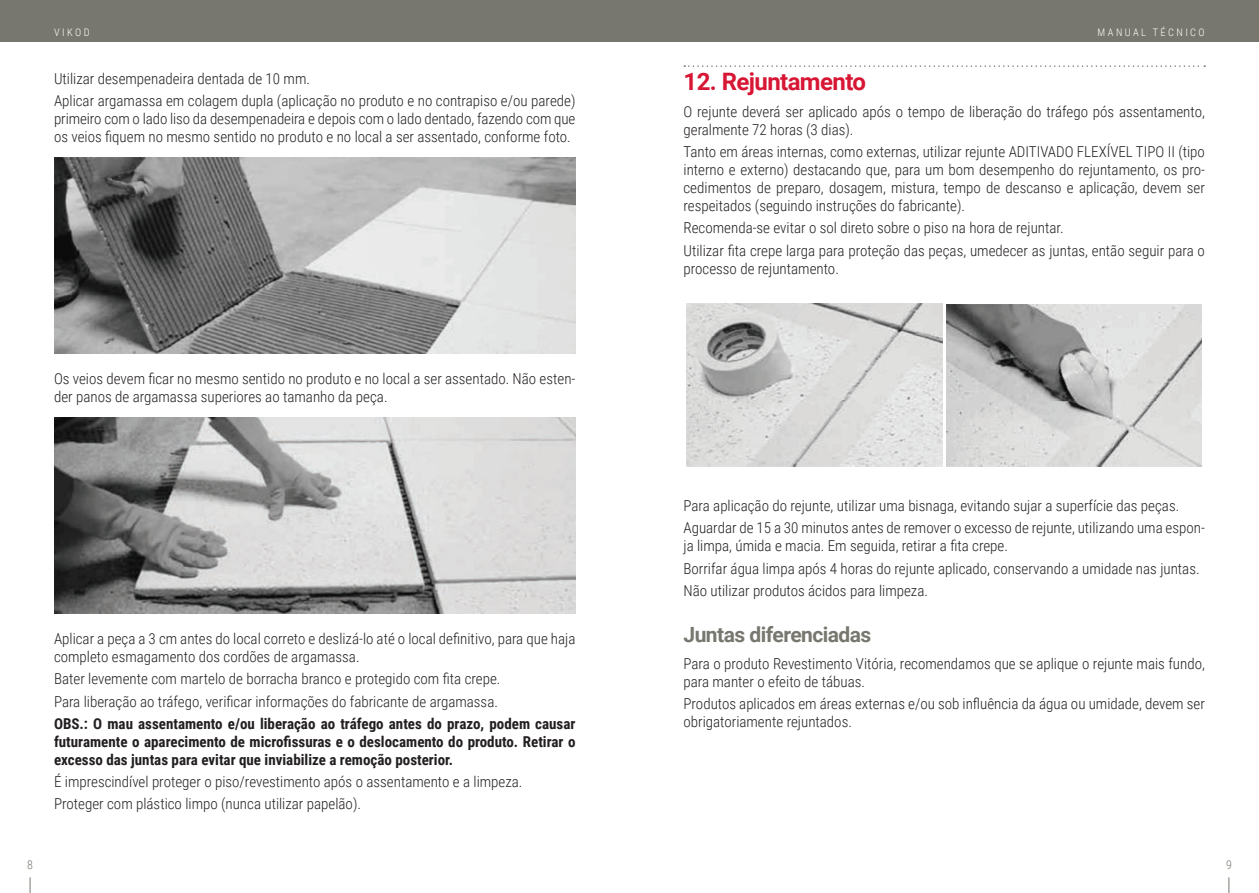
<style>
.page{position:relative;width:1259px;height:893px;background:#fff}
.page>*{position:absolute;margin:0;border:0;box-sizing:border-box;transform-origin:0 0}
.t1{font:700 24px "Roboto";letter-spacing:-.025em;color:#d71634}
.Subtitulos{font:700 21px "Roboto";letter-spacing:-.025em;color:#77776f}
.Texto_padrão{font:300 15px/18px "Roboto Condensed";color:#231f20}
.Texto_padrão_destaca{font:700 15px/18px "Roboto Condensed";color:#231f20;text-align:justify}
.t2{font:300 12px "Roboto Condensed";color:#77776f}
.t3{font:300 10.35px "Roboto Condensed";letter-spacing:.235em;color:#fff}
</style>
<div class="page">
<svg style="left:30px;top:877px;width:1px;height:16px"></svg>
<svg style="left:1228px;top:877px;width:1px;height:16px"></svg>
<div style="left:0;top:0;width:1259px;height:42px;background:#77776f"></div>
<img style="left:54px;top:157px;width:521px;height:196px">
<img style="left:54px;top:418px;width:521px;height:195px">
<svg style="left:684px;top:65px;width:521px;height:2px"></svg>
<img style="left:687px;top:303px;width:255px;height:163px">
<img style="left:946px;top:304px;width:255px;height:162px">
<p class="t3" style="left:54px;top:25px;width:37px">VIKOD</p>
<p class="t3" style="left:1097px;top:25px;width:109px">MANUAL TÉCNICO</p>
<p class="Texto_padrão" style="left:54px;top:69px;width:257px">Utilizar desempenadeira dentada de 10 mm.</p>
<p class="Texto_padrão" style="left:54px;top:91px;width:523px;text-align:justify">Aplicar argamassa em colagem dupla (aplicação no produto e no contrapiso e/ou parede) primeiro com o lado liso da desempenadeira e depois com o lado dentado, fazendo com que os veios fiquem no mesmo sentido no produto e no local a ser assentado, conforme foto.</p>
<p class="t1" style="left:683px;top:65px;width:184px">12. Rejuntamento</p>
<p class="Texto_padrão" style="left:683px;top:102px;width:523px">O rejunte deverá ser aplicado após o tempo de liberação do tráfego pós assentamento, geralmente 72 horas (3 dias).</p>
<p class="Texto_padrão" style="left:683px;top:142px;width:523px;text-align:justify">Tanto em áreas internas, como externas, utilizar rejunte ADITIVADO FLEXÍVEL TIPO II (tipo interno e externo) destacando que, para um bom desempenho do rejuntamento, os pro&shy;cedimentos de preparo, dosagem, mistura, tempo de descanso e aplicação, devem ser respeitados (seguindo instruções do fabricante).</p>
<p class="Texto_padrão" style="left:683px;top:218px;width:382px">Recomenda-se evitar o sol direto sobre o piso na hora de rejuntar.</p>
<p class="Texto_padrão" style="left:683px;top:241px;width:523px">Utilizar fita crepe larga para proteção das peças, umedecer as juntas, então seguir para o processo de rejuntamento.</p>
<p class="Texto_padrão" style="left:54px;top:369px;width:523px">Os veios devem ficar no mesmo sentido no produto e no local a ser assentado. Não esten&shy;der panos de argamassa superiores ao tamanho da peça.</p>
<p class="Texto_padrão" style="left:54px;top:629px;width:523px">Aplicar a peça a 3 cm antes do local correto e deslizá-lo até o local definitivo, para que haja completo esmagamento dos cordões de argamassa.</p>
<p class="Texto_padrão" style="left:54px;top:669px;width:448px">Bater levemente com martelo de borracha branco e protegido com fita crepe.</p>
<p class="Texto_padrão" style="left:54px;top:692px;width:445px">Para liberação ao tráfego, verificar informações do fabricante de argamassa.</p>
<p class="Texto_padrão_destaca" style="left:54px;top:714px;width:523px">OBS.: O mau assentamento e/ou liberação ao tráfego antes do prazo, podem causar futuramente o aparecimento de microfissuras e o deslocamento do produto. Retirar o excesso das juntas para evitar que inviabilize a remoção posterior.</p>
<p class="Texto_padrão" style="left:54px;top:772px;width:470px">É imprescindível proteger o piso/revestimento após o assentamento e a limpeza.</p>
<p class="Texto_padrão" style="left:54px;top:794px;width:308px">Proteger com plástico limpo (nunca utilizar papelão).</p>
<p class="Texto_padrão" style="left:683px;top:496px;width:497px">Para aplicação do rejunte, utilizar uma bisnaga, evitando sujar a superfície das peças.</p>
<p class="Texto_padrão" style="left:683px;top:518px;width:523px">Aguardar de 15 a 30 minutos antes de remover o excesso de rejunte, utilizando uma espon&shy;ja limpa, úmida e macia. Em seguida, retirar a fita crepe.</p>
<p class="Texto_padrão" style="left:683px;top:559px;width:517px">Borrifar água limpa após 4 horas do rejunte aplicado, conservando a umidade nas juntas.</p>
<p class="Texto_padrão" style="left:683px;top:581px;width:246px">Não utilizar produtos ácidos para limpeza.</p>
<p class="Subtitulos" style="left:683px;top:620px;width:189px">Juntas diferenciadas</p>
<p class="Texto_padrão" style="left:683px;top:654px;width:523px">Para o produto Revestimento Vitória, recomendamos que se aplique o rejunte mais fundo, para manter o efeito de tábuas.</p>
<p class="Texto_padrão" style="left:683px;top:694px;width:523px">Produtos aplicados em áreas externas e/ou sob influência da água ou umidade, devem ser obrigatoriamente rejuntados.</p>
<p class="t2" style="left:27px;top:856px;width:7px">8</p>
<p class="t2" style="left:1226px;top:856px;width:7px">9</p>
</div>
